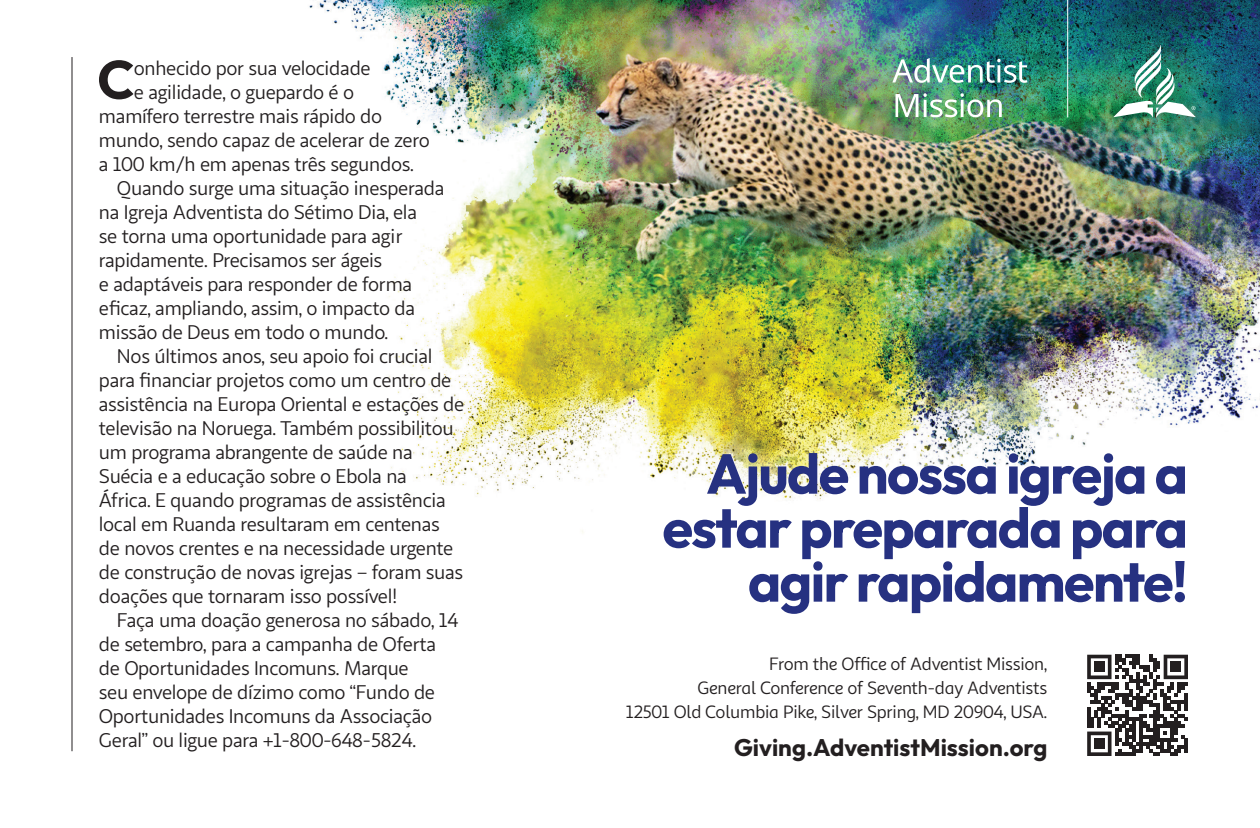
<style>
.page{position:relative;width:1260px;height:828px;background:#fff}
.page>*{position:absolute;margin:0;border:0;box-sizing:border-box;transform-origin:0 0}
.t1{font:700 56px/54px "Outfit";letter-spacing:-.03em;color:#263181;text-align:right}
.t2{font:700 54px "Outfit";color:#231f20}
.t3{font:700 24px "Outfit";color:#231f20}
.t4{font:20px "Sana Sans";letter-spacing:-.015em;color:#231f20}
.t5{font:18px/24px "Sana Sans Alt";letter-spacing:-.015em;color:#231f20;text-align:right}
</style>
<div class="page">
<img style="left:309px;top:0;width:951px;height:533px">
<hr style="left:72px;top:57px;width:1px;height:694px;background:#231f20">
<img style="left:1113px;top:45px;width:83px;height:72px">
<hr style="left:1067px;top:0;width:1px;height:117px;background:#fff">
<svg style="left:1087px;top:655px;width:101px;height:101px"></svg>
<div style="left:1094px;top:662px;width:11px;height:10px;background:#231f20"></div>
<div style="left:1171px;top:662px;width:10px;height:10px;background:#231f20"></div>
<div style="left:1094px;top:739px;width:11px;height:10px;background:#231f20"></div>
<img style="left:892px;top:58px;width:135px;height:25px">
<img style="left:896px;top:93px;width:106px;height:24px">
<h2 class="t2" style="left:97px;top:44px;width:39px">C</h2>
<p class="t4" style="left:134px;top:56px;width:238px">onhecido por sua velocidade</p>
<p class="t4" style="left:134px;top:80px;width:222px">e agilidade, o guepardo é o</p>
<p class="t4" style="left:99px;top:104px;width:285px">mamífero terrestre mais rápido do</p>
<p class="t4" style="left:99px;top:128px;width:332px">mundo, sendo capaz de acelerar de zero</p>
<p class="t4" style="left:99px;top:152px;width:317px">a 100 km/h em apenas três segundos.</p>
<p class="t4" style="left:117px;top:176px;width:329px">Quando surge uma situação inesperada</p>
<p class="t4" style="left:99px;top:200px;width:320px">na Igreja Adventista do Sétimo Dia, ela</p>
<p class="t4" style="left:99px;top:224px;width:305px">se torna uma oportunidade para agir</p>
<p class="t4" style="left:99px;top:248px;width:285px">rapidamente. Precisamos ser ágeis</p>
<p class="t4" style="left:99px;top:272px;width:315px">e adaptáveis para responder de forma</p>
<p class="t4" style="left:99px;top:296px;width:318px">eficaz, ampliando, assim, o impacto da</p>
<p class="t4" style="left:99px;top:320px;width:291px">missão de Deus em todo o mundo.</p>
<p class="t4" style="left:117px;top:344px;width:317px">Nos últimos anos, seu apoio foi crucial</p>
<p class="t4" style="left:99px;top:368px;width:354px">para financiar projetos como um centro de</p>
<p class="t4" style="left:99px;top:392px;width:367px">assistência na Europa Oriental e estações de</p>
<p class="t4" style="left:99px;top:416px;width:356px">televisão na Noruega. Também possibilitou</p>
<p class="t4" style="left:99px;top:440px;width:315px">um programa abrangente de saúde na</p>
<p class="t4" style="left:99px;top:464px;width:310px">Suécia e a educação sobre o Ebola na</p>
<p class="t4" style="left:99px;top:488px;width:348px">África. E quando programas de assistência</p>
<p class="t4" style="left:99px;top:512px;width:342px">local em Ruanda resultaram em centenas</p>
<p class="t4" style="left:99px;top:536px;width:356px">de novos crentes e na necessidade urgente</p>
<p class="t4" style="left:99px;top:560px;width:366px">de construção de novas igrejas – foram suas</p>
<p class="t4" style="left:99px;top:584px;width:300px">doações que tornaram isso possível!</p>
<p class="t4" style="left:117px;top:608px;width:343px">Faça uma doação generosa no sábado, 14</p>
<p class="t4" style="left:99px;top:632px;width:339px">de setembro, para a campanha de Oferta</p>
<p class="t4" style="left:99px;top:656px;width:311px">de Oportunidades Incomuns. Marque</p>
<p class="t4" style="left:99px;top:680px;width:338px">seu envelope de dízimo como “Fundo de</p>
<p class="t4" style="left:99px;top:704px;width:335px">Oportunidades Incomuns da Associação</p>
<p class="t4" style="left:99px;top:728px;width:319px">Geral” ou ligue para +1-800-648-5824.</p>
<h1 class="t1" style="left:662px;top:449px;width:527px">Ajude nossa igreja a estar preparada para agir rapidamente!</h1>
<p class="t5" style="left:626px;top:652px;width:423px">From the Office of Adventist Mission,<br>General Conference of Seventh-day Adventists<br>12501 Old Columbia Pike, Silver Spring, MD 20904, USA.</p>
<p class="t3" style="left:734px;top:732px;width:315px">Giving.AdventistMission.org</p>
</div>
